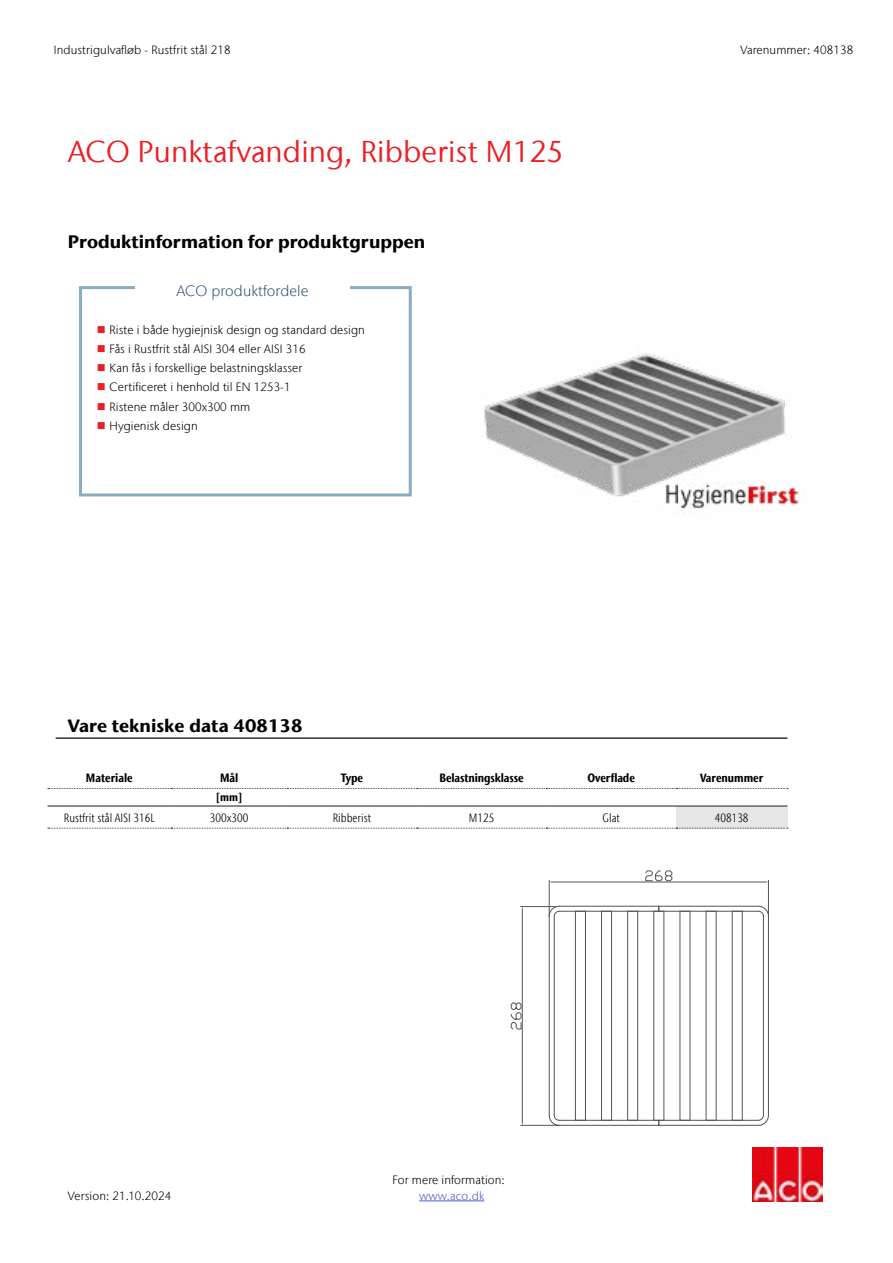
<style>
.page{position:relative;width:893px;height:1263px;background:#fff}
.page>*{position:absolute;margin:0;border:0;box-sizing:border-box;transform-origin:0 0}
.t1{font:30px "Stone Sans IIITC Com";letter-spacing:.005em;color:#ed1d24}
.t2{font:700 18px "Stone Sans IIITC Com";color:#000}
.t3{font:300 15px "Stone Sans IIITC Com";letter-spacing:.005em;color:#345975}
.t4{font:300 12px "Stone Sans IIITC Com";letter-spacing:.005em;color:#000}
.t5{font:700 condensed 12px "Stone Sans IIITC Com";letter-spacing:-.01em;color:#000}
.t6{font:300 condensed 12px "Stone Sans IIITC Com";color:#000}
.t7{font:300 12px "Stone Sans IIITC Com";letter-spacing:.005em;color:#4f5cd6}
.t8{font:700 condensed 11.25px "Stone Sans IIITC Com";color:#000}
.s1{color:#ed1d24}
</style>
<div class="page">
<div style="left:79px;top:286px;width:333px;height:210px;border:3px solid #8aacbd"></div>
<div style="left:136px;top:263px;width:214px;height:54px;background:#fff"></div>
<img style="left:484px;top:353px;width:315px;height:161px">
<div style="left:676px;top:806px;width:111px;height:22px;background:#e6e6e6"></div>
<svg style="left:48px;top:788px;width:740px;height:1px"></svg>
<svg style="left:48px;top:828px;width:740px;height:1px"></svg>
<hr style="left:48px;top:805px;width:123px;height:1px;background:#333">
<hr style="left:171px;top:805px;width:116px;height:1px;background:#333">
<hr style="left:287px;top:805px;width:130px;height:1px;background:#333">
<hr style="left:417px;top:805px;width:129px;height:1px;background:#333">
<hr style="left:546px;top:805px;width:130px;height:1px;background:#333">
<hr style="left:676px;top:805px;width:111px;height:1px;background:#333">
<hr style="left:56px;top:737px;width:731px;height:2px;background:#333">
<img style="left:752px;top:1148px;width:70px;height:53px">
<hr style="left:419px;top:1200px;width:65px;height:1px;background:#4f5cd6">
<svg style="left:549px;top:906px;width:220px;height:220px"></svg>
<hr style="left:768px;top:880px;width:1px;height:36px;background:#545454">
<hr style="left:549px;top:880px;width:1px;height:36px;background:#545454">
<hr style="left:552px;top:882px;width:214px;height:1px;background:#545454">
<svg style="left:645px;top:870px;width:27px;height:11px"></svg>
<hr style="left:521px;top:906px;width:35px;height:1px;background:#545454">
<hr style="left:521px;top:1125px;width:38px;height:1px;background:#545454">
<hr style="left:522px;top:909px;width:1px;height:214px;background:#545454">
<svg style="left:511px;top:1002px;width:11px;height:27px"></svg>
<p class="t4" style="left:54px;top:43px;width:178px">Industrigulvafløb - Rustfrit stål 218</p>
<h1 class="t1" style="left:68px;top:133px;width:497px">ACO Punktafvanding, Ribberist M125</h1>
<h2 class="t2" style="left:68px;top:230px;width:359px">Produktinformation for produktgruppen</h2>
<p class="t3" style="left:177px;top:282px;width:134px">ACO produktfordele</p>
<p class="t4" style="left:97px;top:322px;width:270px"><span class="s1">■</span> Riste i både hygiejnisk design og standard design</p>
<p class="t4" style="left:97px;top:342px;width:210px"><span class="s1">■</span> Fås i Rustfrit stål AISI 304 eller AISI 316</p>
<p class="t4" style="left:97px;top:361px;width:207px"><span class="s1">■</span> Kan fås i forskellige belastningsklasser</p>
<p class="t4" style="left:97px;top:380px;width:195px"><span class="s1">■</span> Certificeret i henhold til EN 1253-1</p>
<p class="t4" style="left:97px;top:399px;width:155px"><span class="s1">■</span> Ristene måler 300x300 mm</p>
<p class="t4" style="left:97px;top:418px;width:102px"><span class="s1">■</span> Hygienisk design</p>
<h2 class="t2" style="left:68px;top:714px;width:236px">Vare tekniske data 408138</h2>
<p class="t4" style="left:740px;top:43px;width:114px">Varenummer: 408138</p>
<p class="t5" style="left:86px;top:770px;width:48px">Materiale</p>
<p class="t5" style="left:220px;top:770px;width:20px">Mål</p>
<p class="t5" style="left:341px;top:770px;width:24px">Type</p>
<p class="t5" style="left:440px;top:770px;width:86px">Belastningsklasse</p>
<p class="t5" style="left:588px;top:770px;width:49px">Overflade</p>
<p class="t5" style="left:700px;top:770px;width:65px">Varenummer</p>
<p class="t8" style="left:216px;top:790px;width:28px">[mm]</p>
<p class="t6" style="left:64px;top:810px;width:92px">Rustfrit stål AISI 316L</p>
<p class="t6" style="left:210px;top:810px;width:40px">300x300</p>
<p class="t6" style="left:333px;top:810px;width:40px">Ribberist</p>
<p class="t6" style="left:469px;top:810px;width:27px">M125</p>
<p class="t6" style="left:603px;top:810px;width:19px">Glat</p>
<p class="t6" style="left:715px;top:810px;width:35px">408138</p>
<p class="t4" style="left:68px;top:1188px;width:105px">Version: 21.10.2024</p>
<p class="t4" style="left:392px;top:1172px;width:114px">For mere information:</p>
<p class="t7" style="left:419px;top:1188px;width:67px">www.aco.dk</p>
</div>
